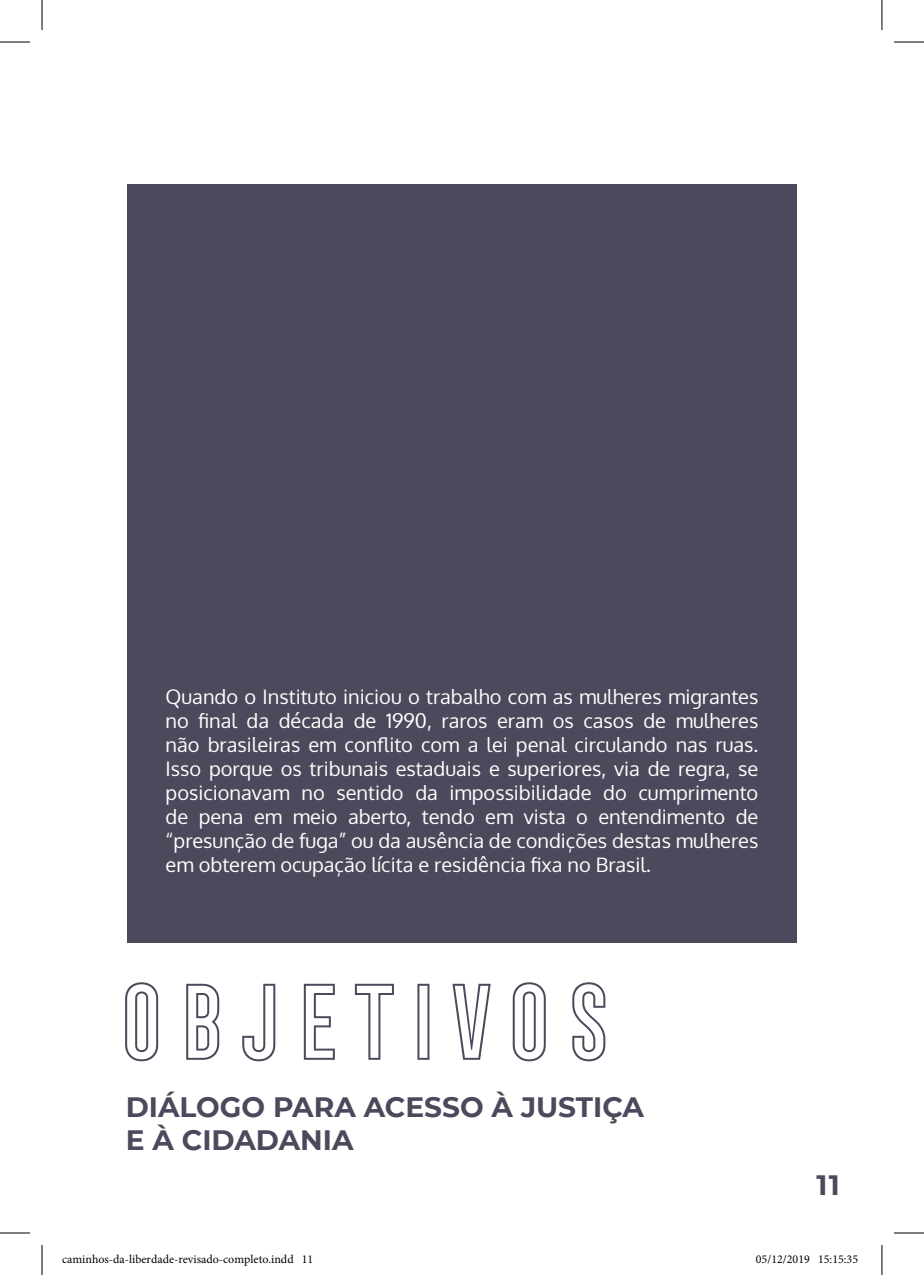
<style>
.page{position:relative;width:924px;height:1275px;background:#fff}
.page>*{position:absolute;margin:0;border:0;box-sizing:border-box;transform-origin:0 0}
.t1{font:100px "Frontage Condensed Outline";letter-spacing:.03em;color:#4d485b}
.t2{font:700 28px/33.6px "Montserrat";color:#4d485b}
.t3{font:20px/24px "Oxygen";color:#fff;text-align:justify}
.t4{font:12px "Minion Pro";color:#000}
</style>
<div class="page">
<div style="left:127px;top:184px;width:669px;height:758px;background:#4d485b"></div>
<hr style="left:0;top:42px;width:30px;height:1px;background:#000">
<hr style="left:893px;top:42px;width:30px;height:1px;background:#000">
<hr style="left:0;top:1232px;width:30px;height:1px;background:#000">
<hr style="left:893px;top:1232px;width:30px;height:1px;background:#000">
<hr style="left:42px;top:0;width:1px;height:30px;background:#000">
<hr style="left:42px;top:1245px;width:1px;height:30px;background:#000">
<hr style="left:881px;top:0;width:1px;height:30px;background:#000">
<hr style="left:881px;top:1245px;width:1px;height:30px;background:#000">
<div style="left:755px;top:1255px;width:6px;height:8px;border:1px solid #fff;border-radius:50%"></div>
<svg style="left:756px;top:1255px;width:5px;height:8px"></svg>
<p class="t3" style="left:165px;top:685px;width:594px">Quando o Instituto iniciou o trabalho com as mulheres migrantes no final da década de 1990, raros eram os casos de mulheres não brasileiras em conflito com a lei penal circulando nas ruas.<br>Isso porque os tribunais estaduais e superiores, via de regra, se posicionavam no sentido da impossibilidade do cumprimento de pena em meio aberto, tendo em vista o entendimento de “presunção de fuga” ou da ausência de condições destas mulheres em obterem ocupação lícita e residência fixa no Brasil.</p>
<h1 class="t1" style="left:110px;top:965px;width:505px">O BJETIVOS</h1>
<h2 class="t2" style="left:126px;top:1088px;width:520px">DIÁLOGO PARA ACESSO À JUSTIÇA<br>E À CIDADANIA</h2>
<h2 class="t2" style="left:816px;top:1166px;width:25px">11</h2>
<p class="t4" style="left:62px;top:1251px;width:253px">caminhos-da-liberdade-revisado-completo.indd 11</p>
<p class="t4" style="left:755px;top:1251px;width:104px">05/12/2019 15:15:35</p>
</div>
